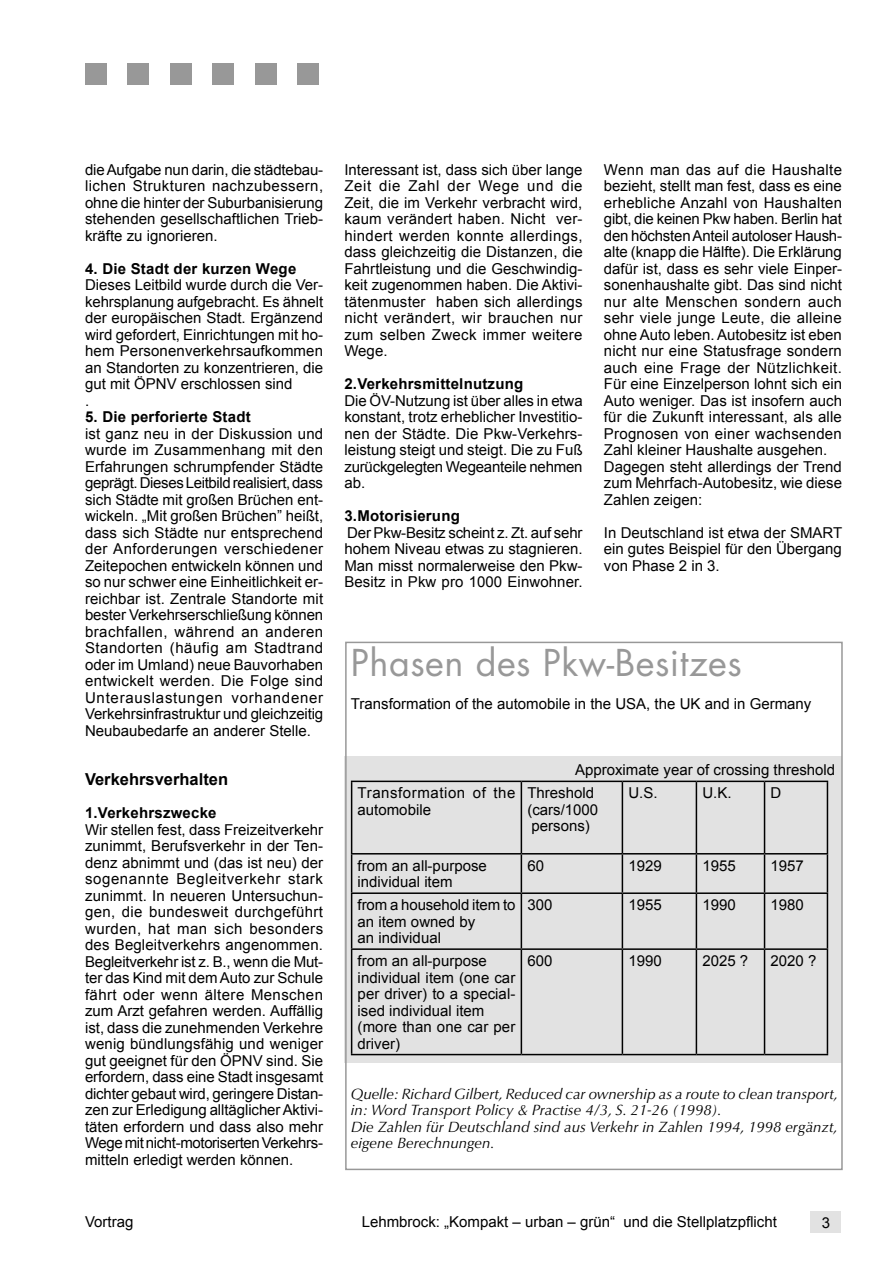
<style>
.page{position:relative;width:893px;height:1263px;background:#fff}
.page>*{position:absolute;margin:0;border:0;box-sizing:border-box;transform-origin:0 0}
.t1{font:36px "Futura";letter-spacing:.015em;color:#989898}
.t2{font:700 16.5px "Arial";color:#000}
.t3{font:15px/16.5px "Arial";color:#000;text-align:justify}
.t4{font:italic 15px/16.5px "Optima";color:#000}
.t5{font:700 15px "Arial";letter-spacing:.015em;color:#000}
.t6{font:15px/16.5px "Arial";letter-spacing:.035em;color:#000}
</style>
<div class="page">
<div style="left:85px;top:64px;width:21px;height:21px;background:#989898"></div>
<div style="left:128px;top:64px;width:21px;height:21px;background:#989898"></div>
<div style="left:170px;top:64px;width:21px;height:21px;background:#989898"></div>
<div style="left:213px;top:64px;width:21px;height:21px;background:#989898"></div>
<div style="left:255px;top:64px;width:21px;height:21px;background:#989898"></div>
<div style="left:298px;top:64px;width:21px;height:21px;background:#989898"></div>
<div style="left:811px;top:1212px;width:30px;height:21px;background:#e2e2e2"></div>
<div style="left:344px;top:756px;width:498px;height:306px;background:#e2e2e2"></div>
<hr style="left:351px;top:781px;width:170px;height:1px;background:#000">
<hr style="left:351px;top:782px;width:1px;height:71px;background:#000">
<hr style="left:521px;top:781px;width:101px;height:1px;background:#000">
<hr style="left:521px;top:782px;width:1px;height:71px;background:#000">
<hr style="left:622px;top:781px;width:74px;height:1px;background:#000">
<hr style="left:622px;top:782px;width:1px;height:71px;background:#000">
<hr style="left:696px;top:781px;width:68px;height:1px;background:#000">
<hr style="left:696px;top:782px;width:1px;height:71px;background:#000">
<hr style="left:764px;top:781px;width:64px;height:1px;background:#000">
<hr style="left:764px;top:782px;width:1px;height:71px;background:#000">
<hr style="left:827px;top:782px;width:1px;height:71px;background:#000">
<hr style="left:351px;top:853px;width:170px;height:1px;background:#000">
<hr style="left:351px;top:854px;width:1px;height:38px;background:#000">
<hr style="left:521px;top:853px;width:101px;height:1px;background:#000">
<hr style="left:521px;top:854px;width:1px;height:38px;background:#000">
<hr style="left:622px;top:853px;width:74px;height:1px;background:#000">
<hr style="left:622px;top:854px;width:1px;height:38px;background:#000">
<hr style="left:696px;top:853px;width:68px;height:1px;background:#000">
<hr style="left:696px;top:854px;width:1px;height:38px;background:#000">
<hr style="left:764px;top:853px;width:64px;height:1px;background:#000">
<hr style="left:764px;top:854px;width:1px;height:38px;background:#000">
<hr style="left:827px;top:854px;width:1px;height:38px;background:#000">
<hr style="left:351px;top:892px;width:170px;height:2px;background:#000">
<hr style="left:351px;top:894px;width:1px;height:54px;background:#000">
<hr style="left:521px;top:892px;width:101px;height:2px;background:#000">
<hr style="left:521px;top:894px;width:1px;height:54px;background:#000">
<hr style="left:622px;top:892px;width:74px;height:2px;background:#000">
<hr style="left:622px;top:894px;width:1px;height:54px;background:#000">
<hr style="left:696px;top:892px;width:68px;height:2px;background:#000">
<hr style="left:696px;top:894px;width:1px;height:54px;background:#000">
<hr style="left:764px;top:892px;width:64px;height:2px;background:#000">
<hr style="left:764px;top:894px;width:1px;height:54px;background:#000">
<hr style="left:827px;top:894px;width:1px;height:54px;background:#000">
<hr style="left:351px;top:948px;width:170px;height:2px;background:#000">
<hr style="left:351px;top:950px;width:1px;height:104px;background:#000">
<hr style="left:521px;top:948px;width:101px;height:2px;background:#000">
<hr style="left:521px;top:950px;width:1px;height:104px;background:#000">
<hr style="left:622px;top:948px;width:74px;height:2px;background:#000">
<hr style="left:622px;top:950px;width:1px;height:104px;background:#000">
<hr style="left:696px;top:948px;width:68px;height:2px;background:#000">
<hr style="left:696px;top:950px;width:1px;height:104px;background:#000">
<hr style="left:764px;top:948px;width:64px;height:2px;background:#000">
<hr style="left:764px;top:950px;width:1px;height:104px;background:#000">
<hr style="left:827px;top:950px;width:1px;height:104px;background:#000">
<hr style="left:351px;top:1054px;width:170px;height:1px;background:#000">
<hr style="left:521px;top:1054px;width:101px;height:1px;background:#000">
<hr style="left:622px;top:1054px;width:74px;height:1px;background:#000">
<hr style="left:696px;top:1054px;width:68px;height:1px;background:#000">
<hr style="left:764px;top:1054px;width:64px;height:1px;background:#000">
<div style="left:345px;top:642px;width:498px;height:528px;border:2px solid #989898"></div>
<p class="t3" style="left:85px;top:161px;width:240px">die Aufgabe nun darin, die städtebau&shy;lichen Strukturen nachzubessern, ohne die hinter der Suburbanisierung stehenden gesellschaftlichen Trieb&shy;kräfte zu ignorieren.</p>
<p class="t5" style="left:85px;top:258px;width:213px">4. Die Stadt der kurzen Wege</p>
<p class="t3" style="left:85px;top:277px;width:240px;text-align:left">Dieses Leitbild wurde durch die Ver&shy;kehrsplanung aufgebracht. Es ähnelt der europäischen Stadt. Ergänzend wird gefordert, Einrichtungen mit ho&shy;hem Personenverkehrsaufkommen an Standorten zu konzentrieren, die gut mit ÖPNV erschlossen sind<br>.</p>
<p class="t5" style="left:85px;top:407px;width:167px">5. Die perforierte Stadt</p>
<p class="t3" style="left:85px;top:425px;width:240px">ist ganz neu in der Diskussion und wurde im Zusammenhang mit den Erfahrungen schrumpfender Städte geprägt. Dieses Leitbild realisiert, dass sich Städte mit großen Brüchen ent&shy;wickeln. „Mit großen Brüchen” heißt, dass sich Städte nur entsprechend der Anforderungen verschiedener Zeitepochen entwickeln können und so nur schwer eine Einheitlichkeit er&shy;reichbar ist. Zentrale Standorte mit bester Verkehrserschließung können brachfallen, während an anderen Standorten (häufig am Stadtrand oder im Umland) neue Bauvorhaben entwickelt werden. Die Folge sind Unterauslastungen vorhandener Verkehrsinfrastruktur und gleichzeitig Neubaubedarfe an anderer Stelle.</p>
<p class="t2" style="left:85px;top:768px;width:145px">Verkehrsverhalten</p>
<p class="t5" style="left:85px;top:803px;width:133px">1.Verkehrszwecke</p>
<p class="t3" style="left:85px;top:821px;width:240px">Wir stellen fest, dass Freizeitverkehr zunimmt, Berufsverkehr in der Ten&shy;denz abnimmt und (das ist neu) der sogenannte Begleitverkehr stark zunimmt. In neueren Untersuchun&shy;gen, die bundesweit durchgeführt wurden, hat man sich besonders des Begleitverkehrs angenommen.<br>Begleitverkehr ist z. B., wenn die Mut&shy;ter das Kind mit dem Auto zur Schule fährt oder wenn ältere Menschen zum Arzt gefahren werden. Auffällig ist, dass die zunehmenden Verkehre wenig bündlungsfähig und weniger gut geeignet für den ÖPNV sind. Sie erfordern, dass eine Stadt insgesamt dichter gebaut wird, geringere Distan&shy;zen zur Erledigung alltäglicher Aktivi&shy;täten erfordern und dass also mehr Wege mit nicht-motoriserten Verkehrs&shy;mitteln erledigt werden können.</p>
<p class="t3" style="left:85px;top:1213px;width:50px">Vortrag</p>
<p class="t3" style="left:344px;top:161px;width:240px">Interessant ist, dass sich über lange Zeit die Zahl der Wege und die Zeit, die im Verkehr verbracht wird, kaum verändert haben. Nicht ver&shy;hindert werden konnte allerdings, dass gleichzeitig die Distanzen, die Fahrtleistung und die Geschwindig&shy;keit zugenommen haben. Die Aktivi&shy;tätenmuster haben sich allerdings nicht verändert, wir brauchen nur zum selben Zweck immer weitere Wege.</p>
<p class="t5" style="left:344px;top:374px;width:180px">2.Verkehrsmittelnutzung</p>
<p class="t3" style="left:344px;top:392px;width:240px">Die ÖV-Nutzung ist über alles in etwa konstant, trotz erheblicher Investitio&shy;nen der Städte. Die Pkw-Verkehrs&shy;leistung steigt und steigt. Die zu Fuß zurückgelegten Wegeanteile nehmen ab.</p>
<p class="t5" style="left:344px;top:506px;width:117px">3.Motorisierung</p>
<p class="t3" style="left:344px;top:524px;width:240px">Der Pkw-Besitz scheint z. Zt. auf sehr hohem Niveau etwas zu stagnieren.<br>Man misst normalerweise den Pkw-Besitz in Pkw pro 1000 Einwohner.</p>
<p class="t3" style="left:604px;top:161px;width:240px;text-align:left">Wenn man das auf die Haushalte bezieht, stellt man fest, dass es eine erhebliche Anzahl von Haushalten gibt, die keinen Pkw haben. Berlin hat den höchsten Anteil autoloser Haush&shy;alte (knapp die Hälfte). Die Erklärung dafür ist, dass es sehr viele Einper&shy;sonenhaushalte gibt. Das sind nicht nur alte Menschen sondern auch sehr viele junge Leute, die alleine ohne Auto leben. Autobesitz ist eben nicht nur eine Statusfrage sondern auch eine Frage der Nützlichkeit.<br>Für eine Einzelperson lohnt sich ein Auto weniger. Das ist insofern auch für die Zukunft interessant, als alle Prognosen von einer wachsenden Zahl kleiner Haushalte ausgehen.<br>Dagegen steht allerdings der Trend zum Mehrfach-Autobesitz, wie diese Zahlen zeigen:</p>
<p class="t3" style="left:604px;top:524px;width:240px">In Deutschland ist etwa der SMART ein gutes Beispiel für den Übergang von Phase 2 in 3.</p>
<h1 class="t1" style="left:351px;top:637px;width:392px">Phasen des Pkw-Besitzes</h1>
<p class="t3" style="left:351px;top:695px;width:462px">Transformation of the automobile in the USA, the UK and in Germany</p>
<p class="t3" style="left:575px;top:761px;width:262px">Approximate year of crossing threshold</p>
<p class="t6" style="left:358px;top:785px;width:159px">Transformation of the automobile</p>
<p class="t3" style="left:527px;top:785px;width:72px;text-align:left">Threshold (cars/1000 persons)</p>
<p class="t3" style="left:628px;top:785px;width:31px">U.S.</p>
<p class="t3" style="left:702px;top:785px;width:31px">U.K.</p>
<p class="t3" style="left:770px;top:785px;width:12px">D</p>
<p class="t3" style="left:358px;top:857px;width:131px">from an all-purpose individual item</p>
<p class="t3" style="left:527px;top:857px;width:18px">60</p>
<p class="t3" style="left:628px;top:857px;width:35px">1929</p>
<p class="t3" style="left:702px;top:857px;width:35px">1955</p>
<p class="t3" style="left:770px;top:857px;width:35px">1957</p>
<p class="t3" style="left:358px;top:897px;width:159px;text-align:left">from a household item to an item owned by<br>an individual</p>
<p class="t3" style="left:527px;top:897px;width:27px">300</p>
<p class="t3" style="left:628px;top:897px;width:35px">1955</p>
<p class="t3" style="left:702px;top:897px;width:35px">1990</p>
<p class="t3" style="left:770px;top:897px;width:35px">1980</p>
<p class="t3" style="left:358px;top:953px;width:159px;text-align:left">from an all-purpose individual item (one car per driver) to a special&shy;ised individual item (more than one car per driver)</p>
<p class="t3" style="left:527px;top:953px;width:27px">600</p>
<p class="t3" style="left:628px;top:953px;width:35px">1990</p>
<p class="t3" style="left:702px;top:953px;width:47px">2025 ?</p>
<p class="t3" style="left:770px;top:953px;width:47px">2020 ?</p>
<p class="t4" style="left:351px;top:1086px;width:489px">Quelle: Richard Gilbert, Reduced car ownership as a route to clean transport, in: Word Transport Policy &amp; Practise 4/3, S. 21-26 (1998).<br>Die Zahlen für Deutschland sind aus Verkehr in Zahlen 1994, 1998 ergänzt, eigene Berechnungen.</p>
<p class="t3" style="left:362px;top:1213px;width:417px">Lehmbrock: „Kompakt – urban – grün“ und die Stellplatzpflicht</p>
<p class="t3" style="left:822px;top:1214px;width:10px">3</p>
</div>
